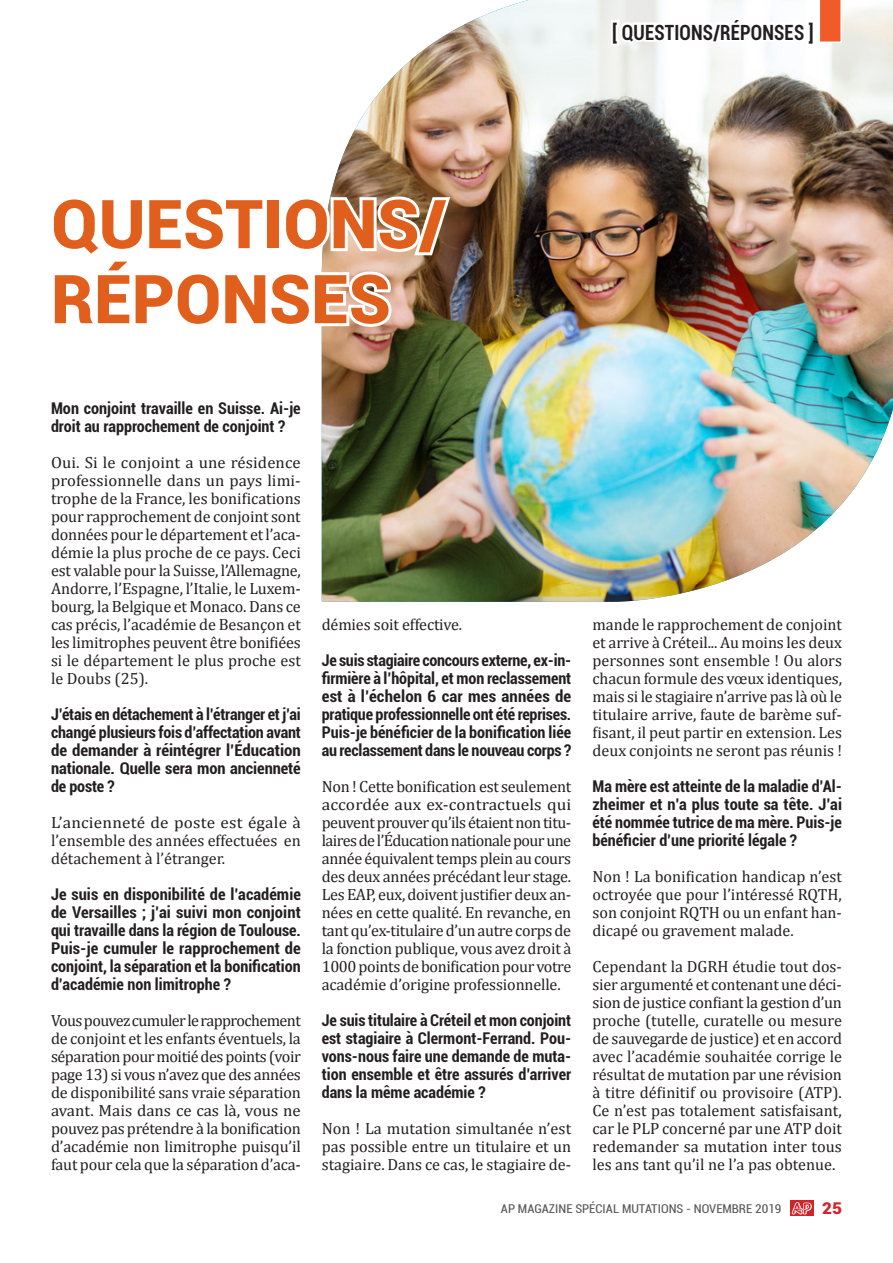
<style>
.page{position:relative;width:893px;height:1263px;background:#fff}
.page>*{position:absolute;margin:0;border:0;box-sizing:border-box;transform-origin:0 0}
.t1{font:900 67.5px "Roboto";color:#e15f1d}
.t2{font:700 condensed 21px "Roboto";letter-spacing:.01em;color:#231f20;scale:.9 1}
.t3{font:16.2px/18px "Cambria";color:#231f20;text-align:justify}
.t4{font:700 condensed 16.2px/18px "Roboto";color:#231f20;text-align:justify}
.t5{font:16.2px/18px "Cambria";color:#231f20;text-align:justify;scale:1.06 1}
.t6{font:900 16.2px "Roboto";color:#d1232a;scale:1.06 1}
.t7{font:condensed 12.15px "Roboto";color:#57585a;scale:1.06 1}
</style>
<div class="page">
<img style="left:454px;top:0;width:439px;height:602px">
<svg style="left:790px;top:1201px;width:23px;height:15px"></svg>
<svg style="left:792px;top:1202px;width:20px;height:12px"></svg>
<svg style="left:609px;top:0;width:233px;height:55px"></svg>
<img style="left:321px;top:30px;width:133px;height:572px">
<p class="t2" style="left:612px;top:17px;width:225px">[ QUESTIONS/RÉPONSES ]</p>
<p class="t1" style="left:51px;top:176px;width:397px">QUESTIONS/</p>
<p class="t1" style="left:51px;top:251px;width:341px">RÉPONSES</p>
<p class="t4" style="left:51px;top:399px;width:251px">Mon conjoint travaille en Suisse. Ai-je droit au rapprochement de conjoint ?</p>
<p class="t3" style="left:51px;top:453px;width:251px">Oui. Si le conjoint a une résidence professionnelle dans un pays limi&shy;trophe de la France, les bonifications pour rapprochement de conjoint sont données pour le département et l’aca&shy;démie la plus proche de ce pays. Ceci est valable pour la Suisse, l’Allemagne, Andorre, l’Espagne, l’Italie, le Luxem&shy;bourg, la Belgique et Monaco. Dans ce cas précis, l’académie de Besançon et les limitrophes peuvent être bonifiées si le département le plus proche est le Doubs (25).</p>
<p class="t4" style="left:51px;top:705px;width:251px">J’étais en détachement à l’étranger et j’ai changé plusieurs fois d’affectation avant de demander à réintégrer l’Éducation nationale. Quelle sera mon ancienneté de poste ?</p>
<p class="t5" style="left:51px;top:813px;width:237px">L’ancienneté de poste est égale à l’ensemble des années effectuées en détachement à l’étranger.</p>
<p class="t4" style="left:51px;top:885px;width:251px">Je suis en disponibilité de l’académie de Versailles ; j’ai suivi mon conjoint qui travaille dans la région de Toulouse.<br>Puis-je cumuler le rapprochement de conjoint, la séparation et la bonification d’académie non limitrophe ?</p>
<p class="t3" style="left:51px;top:1011px;width:251px">Vous pouvez cumuler le rapprochement de conjoint et les enfants éventuels, la séparation pour moitié des points (voir page 13) si vous n’avez que des années de disponibilité sans vraie séparation avant. Mais dans ce cas là, vous ne pouvez pas prétendre à la bonification d’académie non limitrophe puisqu’il faut pour cela que la séparation d’aca-</p>
<p class="t3" style="left:322px;top:615px;width:142px">démies soit effective.</p>
<p class="t4" style="left:322px;top:651px;width:251px">Je suis stagiaire concours externe, ex-in&shy;firmière à l’hôpital, et mon reclassement est à l’échelon 6 car mes années de pratique professionnelle ont été reprises.<br>Puis-je bénéficier de la bonification liée au reclassement dans le nouveau corps ?</p>
<p class="t3" style="left:322px;top:777px;width:251px">Non ! Cette bonification est seulement accordée aux ex-contractuels qui peuvent prouver qu’ils étaient non titu&shy;laires de l’Éducation nationale pour une année équivalent temps plein au cours des deux années précédant leur stage.<br>Les EAP, eux, doivent justifier deux an&shy;nées en cette qualité. En revanche, en tant qu’ex-titulaire d’un autre corps de la fonction publique, vous avez droit à 1000 points de bonification pour votre académie d’origine professionnelle.</p>
<p class="t4" style="left:322px;top:1011px;width:251px">Je suis titulaire à Créteil et mon conjoint est stagiaire à Clermont-Ferrand. Pou&shy;vons-nous faire une demande de muta&shy;tion ensemble et être assurés d’arriver dans la même académie ?</p>
<p class="t3" style="left:322px;top:1119px;width:251px">Non ! La mutation simultanée n’est pas possible entre un titulaire et un stagiaire. Dans ce cas, le stagiaire de-</p>
<p class="t3" style="left:592px;top:615px;width:251px">mande le rapprochement de conjoint et arrive à Créteil... Au moins les deux personnes sont ensemble ! Ou alors chacun formule des vœux identiques, mais si le stagiaire n’arrive pas là où le titulaire arrive, faute de barème suf&shy;fisant, il peut partir en extension. Les deux conjoints ne seront pas réunis !</p>
<p class="t4" style="left:592px;top:777px;width:251px">Ma mère est atteinte de la maladie d’Al&shy;zheimer et n’a plus toute sa tête. J’ai été nommée tutrice de ma mère. Puis-je bénéficier d’une priorité légale ?</p>
<p class="t3" style="left:592px;top:867px;width:251px">Non ! La bonification handicap n’est octroyée que pour l’intéressé RQTH, son conjoint RQTH ou un enfant han&shy;dicapé ou gravement malade.</p>
<p class="t3" style="left:592px;top:957px;width:251px">Cependant la DGRH étudie tout dos&shy;sier argumenté et contenant une déci&shy;sion de justice confiant la gestion d’un proche (tutelle, curatelle ou mesure de sauvegarde de justice) et en accord avec l’académie souhaitée corrige le résultat de mutation par une révision à titre définitif ou provisoire (ATP).<br>Ce n’est pas totalement satisfaisant, car le PLP concerné par une ATP doit redemander sa mutation inter tous les ans tant qu’il ne l’a pas obtenue.</p>
<p class="t7" style="left:501px;top:1201px;width:266px">AP MAGAZINE SPÉCIAL MUTATIONS - NOVEMBRE 2019</p>
<p class="t6" style="left:822px;top:1197px;width:20px">25</p>
</div>
